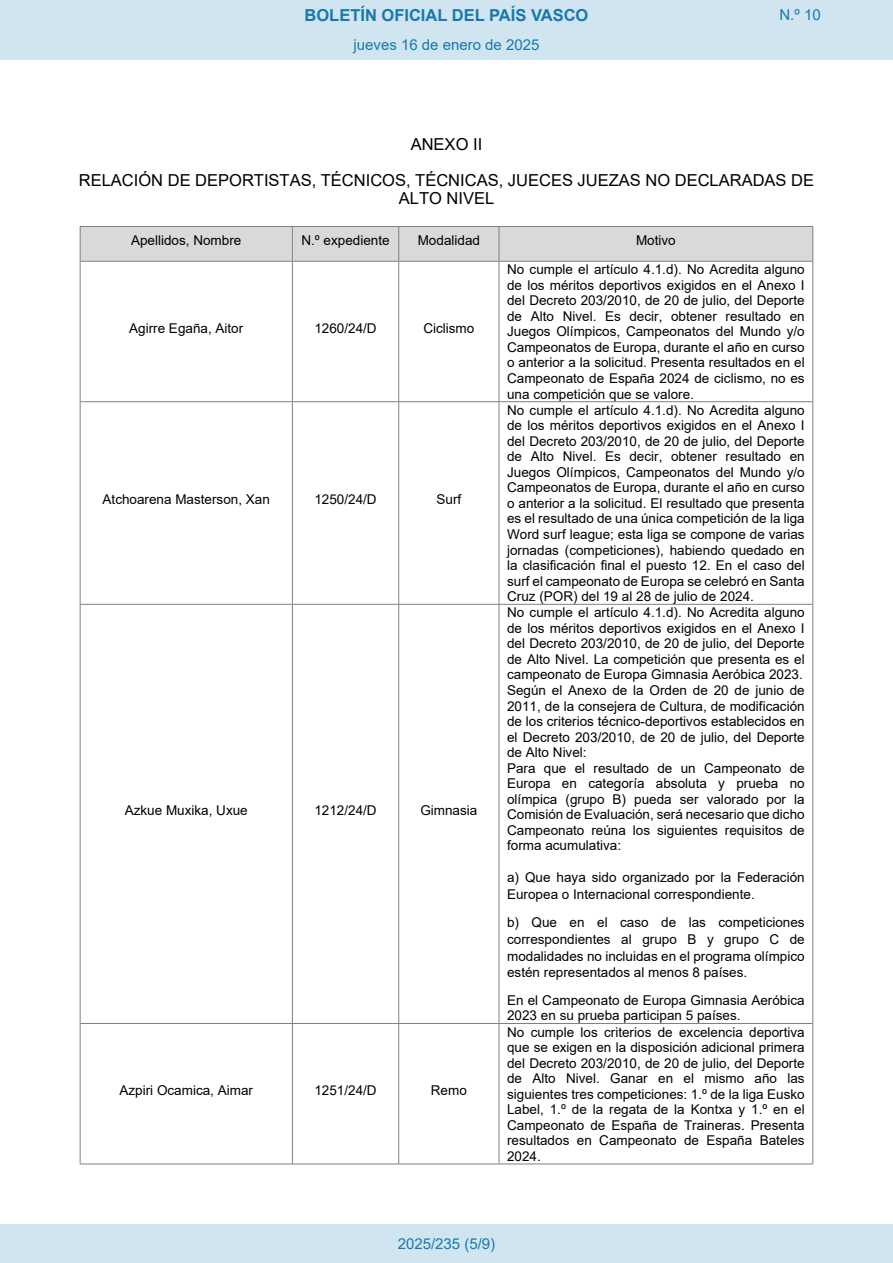
<style>
.page{position:relative;width:893px;height:1263px;background:#fff}
.page>*{position:absolute;margin:0;border:0;box-sizing:border-box;transform-origin:0 0}
.t1{font:16.5px/36px "Arial";color:#000;text-align:center}
.t2{font:700 16.5px "Arial";color:#1879ad}
.Paginacion_Centro{font:15px "Arial";color:#1879ad}
.t3{font:13.5px/15.5px "Arial";color:#000;text-align:justify}
</style>
<div class="page">
<div style="left:81px;top:227px;width:211px;height:34px;background:#d9d9d9"></div>
<div style="left:293px;top:227px;width:105px;height:34px;background:#d9d9d9"></div>
<div style="left:399px;top:227px;width:100px;height:34px;background:#d9d9d9"></div>
<div style="left:499px;top:227px;width:313px;height:34px;background:#d9d9d9"></div>
<hr style="left:80px;top:227px;width:1px;height:936px;background:#808080">
<hr style="left:292px;top:227px;width:1px;height:34px;background:#808080">
<hr style="left:292px;top:262px;width:1px;height:139px;background:#808080">
<hr style="left:292px;top:402px;width:1px;height:202px;background:#808080">
<hr style="left:292px;top:605px;width:1px;height:418px;background:#808080">
<hr style="left:292px;top:1024px;width:1px;height:139px;background:#808080">
<hr style="left:398px;top:227px;width:1px;height:34px;background:#808080">
<hr style="left:398px;top:262px;width:1px;height:139px;background:#808080">
<hr style="left:398px;top:402px;width:1px;height:202px;background:#808080">
<hr style="left:398px;top:605px;width:1px;height:418px;background:#808080">
<hr style="left:398px;top:1024px;width:1px;height:139px;background:#808080">
<hr style="left:499px;top:227px;width:1px;height:34px;background:#808080">
<hr style="left:499px;top:262px;width:1px;height:139px;background:#808080">
<hr style="left:499px;top:402px;width:1px;height:202px;background:#808080">
<hr style="left:499px;top:605px;width:1px;height:418px;background:#808080">
<hr style="left:499px;top:1024px;width:1px;height:139px;background:#808080">
<hr style="left:812px;top:227px;width:1px;height:936px;background:#808080">
<hr style="left:80px;top:226px;width:733px;height:1px;background:#808080">
<hr style="left:81px;top:261px;width:731px;height:1px;background:#808080">
<hr style="left:81px;top:401px;width:731px;height:1px;background:#808080">
<hr style="left:81px;top:604px;width:731px;height:1px;background:#808080">
<hr style="left:81px;top:1023px;width:731px;height:1px;background:#808080">
<hr style="left:80px;top:1163px;width:733px;height:1px;background:#808080">
<div style="left:0;top:0;width:893px;height:60px;background:#d0e5f0"></div>
<div style="left:0;top:1225px;width:893px;height:38px;background:#d0e5f0"></div>
<p class="t2" style="left:305px;top:3px;width:285px">BOLETÍN OFICIAL DEL PAÍS VASCO</p>
<p class="Paginacion_Centro" style="left:779px;top:5px;width:43px">N.º 10</p>
<p class="Paginacion_Centro" style="left:353px;top:35px;width:187px">jueves 16 de enero de 2025</p>
<p class="t1" style="left:79px;top:127px;width:737px">ANEXO II<br>RELACIÓN DE DEPORTISTAS, TÉCNICOS, TÉCNICAS, JUECES JUEZAS NO DECLARADAS DE</p>
<p class="t1" style="left:399px;top:181px;width:97px">ALTO NIVEL</p>
<p class="t3" style="left:131px;top:232px;width:112px">Apellidos, Nombre</p>
<p class="t3" style="left:301px;top:232px;width:90px">N.º expediente</p>
<p class="t3" style="left:418px;top:232px;width:64px">Modalidad</p>
<p class="t3" style="left:636px;top:232px;width:41px">Motivo</p>
<p class="t3" style="left:129px;top:320px;width:116px">Agirre Egaña, Aitor</p>
<p class="t3" style="left:314px;top:320px;width:64px">1260/24/D</p>
<p class="t3" style="left:423px;top:320px;width:53px">Ciclismo</p>
<p class="t3" style="left:103px;top:491px;width:169px">Atchoarena Masterson, Xan</p>
<p class="t3" style="left:314px;top:491px;width:64px">1250/24/D</p>
<p class="t3" style="left:436px;top:491px;width:26px">Surf</p>
<p class="t3" style="left:125px;top:802px;width:125px">Azkue Muxika, Uxue</p>
<p class="t3" style="left:314px;top:802px;width:64px">1212/24/D</p>
<p class="t3" style="left:420px;top:802px;width:59px">Gimnasia</p>
<p class="t3" style="left:119px;top:1082px;width:135px">Azpiri Ocamica, Aimar</p>
<p class="t3" style="left:314px;top:1082px;width:64px">1251/24/D</p>
<p class="t3" style="left:431px;top:1082px;width:38px">Remo</p>
<p class="t3" style="left:507px;top:262px;width:299px">No cumple el artículo 4.1.d). No Acredita alguno de los méritos deportivos exigidos en el Anexo I del Decreto 203/2010, de 20 de julio, del Deporte de Alto Nivel. Es decir, obtener resultado en Juegos Olímpicos, Campeonatos del Mundo y/o Campeonatos de Europa, durante el año en curso o anterior a la solicitud. Presenta resultados en el Campeonato de España 2024 de ciclismo, no es una competición que se valore.</p>
<p class="t3" style="left:507px;top:402px;width:299px">No cumple el artículo 4.1.d). No Acredita alguno de los méritos deportivos exigidos en el Anexo I del Decreto 203/2010, de 20 de julio, del Deporte de Alto Nivel. Es decir, obtener resultado en Juegos Olímpicos, Campeonatos del Mundo y/o Campeonatos de Europa, durante el año en curso o anterior a la solicitud. El resultado que presenta es el resultado de una única competición de la liga Word surf league; esta liga se compone de varias jornadas (competiciones), habiendo quedado en la clasificación final el puesto 12. En el caso del surf el campeonato de Europa se celebró en Santa Cruz (POR) del 19 al 28 de julio de 2024.</p>
<p class="t3" style="left:507px;top:605px;width:299px;text-align:left">No cumple el artículo 4.1.d). No Acredita alguno de los méritos deportivos exigidos en el Anexo I del Decreto 203/2010, de 20 de julio, del Deporte de Alto Nivel. La competición que presenta es el campeonato de Europa Gimnasia Aeróbica 2023.<br>Según el Anexo de la Orden de 20 de junio de 2011, de la consejera de Cultura, de modificación de los criterios técnico-deportivos establecidos en el Decreto 203/2010, de 20 de julio, del Deporte de Alto Nivel:<br>Para que el resultado de un Campeonato de Europa en categoría absoluta y prueba no olímpica (grupo B) pueda ser valorado por la Comisión de Evaluación, será necesario que dicho Campeonato reúna los siguientes requisitos de forma acumulativa:</p>
<p class="t3" style="left:507px;top:869px;width:299px;line-height:16.6px">a) Que haya sido organizado por la Federación<br>Europea o Internacional correspondiente.</p>
<p class="t3" style="left:507px;top:914px;width:299px;line-height:16.6px">b) Que en el caso de las competiciones correspondientes al grupo B y grupo C de modalidades no incluidas en el programa olímpico estén representados al menos 8 países.</p>
<p class="t3" style="left:507px;top:992px;width:299px">En el Campeonato de Europa Gimnasia Aeróbica<br>2023 en su prueba participan 5 países.</p>
<p class="t3" style="left:507px;top:1024px;width:299px">No cumple los criterios de excelencia deportiva que se exigen en la disposición adicional primera del Decreto 203/2010, de 20 de julio, del Deporte de Alto Nivel. Ganar en el mismo año las siguientes tres competiciones: 1.º de la liga Eusko Label, 1.º de la regata de la Kontxa y 1.º en el Campeonato de España de Traineras. Presenta resultados en Campeonato de España Bateles 2024.</p>
<p class="Paginacion_Centro" style="left:398px;top:1234px;width:99px">2025/235 (5/9)</p>
</div>
